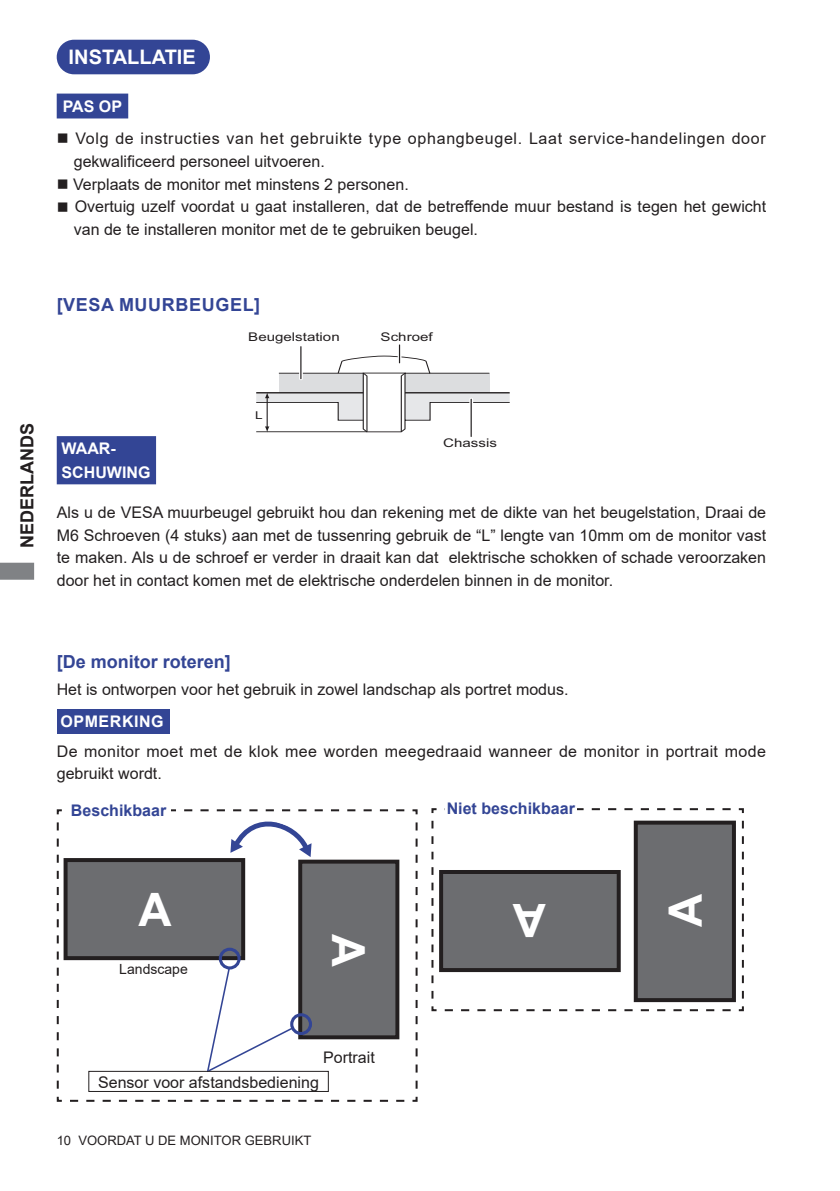
<style>
.page{position:relative;width:840px;height:1191px;background:#fff}
.page>*{position:absolute;margin:0;border:0;box-sizing:border-box;transform-origin:0 0}
.t1{font:700 46px "Arial";color:#fff}
.t2{font:700 45.6px "Arial";color:#fff}
.t3{font:700 20px "Arial";color:#fff}
.t4{font:700 18px "Arial";color:#334595}
.t5{font:700 18px "Arial";letter-spacing:.035em;color:#334595}
.t6{font:700 18px "Arial";color:#231f20}
.t7{font:16px/22.6px "Arial";color:#231f20}
.t8{font:16px/22.6px "Arial";letter-spacing:.045em;color:#231f20}
.t9{font:16px/22.6px "Arial";letter-spacing:.025em;color:#231f20}
.t10{font:700 16px "Arial";color:#334595}
.t11{font:700 16px/24px "Arial";color:#fff}
.t12{font:700 16px "Arial";letter-spacing:.035em;color:#fff}
.t13{font:14px "Arial";color:#231f20}
.t14{font:13px "Arial";color:#231f20}
.t15{font:12px "Arial";color:#231f20;scale:1.26 1}
.t16{font:10.8px "Arial";color:#231f20;scale:1.26 1}
</style>
<div class="page">
<svg style="left:0;top:562px;width:34px;height:18px"></svg>
<div style="left:58px;top:41px;width:151px;height:32px;background:#334595;border-radius:16px"></div>
<div style="left:57px;top:40px;width:153px;height:34px;border:2px solid #334595;border-radius:16px"></div>
<div style="left:57px;top:94px;width:71px;height:24px;background:#334595"></div>
<svg style="left:256px;top:345px;width:254px;height:88px"></svg>
<hr style="left:469px;top:399px;width:3px;height:37px;background:#fff">
<hr style="left:470px;top:399px;width:1px;height:37px;background:#231f20">
<div style="left:57px;top:436px;width:99px;height:48px;background:#334595;border:2px solid #334595"></div>
<svg style="left:431px;top:808px;width:313px;height:204px"></svg>
<div style="left:444px;top:800px;width:132px;height:20px;background:#fff"></div>
<svg style="left:56px;top:809px;width:362px;height:293px"></svg>
<div style="left:300px;top:861px;width:97px;height:176px;background:#6c6d70"></div>
<div style="left:298px;top:859px;width:101px;height:180px;border:4px solid #231f20"></div>
<div style="left:219px;top:947px;width:21px;height:22px;border:3px solid #334595;border-radius:50%"></div>
<div style="left:290px;top:1013px;width:22px;height:22px;border:3px solid #334595;border-radius:50%"></div>
<svg style="left:206px;top:966px;width:87px;height:105px"></svg>
<div style="left:88px;top:1071px;width:240px;height:20px;border:1px solid #231f20"></div>
<div style="left:57px;top:709px;width:113px;height:25px;background:#334595"></div>
<svg style="left:66px;top:809px;width:338px;height:48px"></svg>
<p class="t3" style="left:69px;top:43px;width:129px">INSTALLATIE</p>
<p class="t11" style="left:63px;top:95px;width:61px">PAS OP</p>
<p class="t8" style="left:74px;top:127px;width:693px;text-indent:-17px">■ Volg de instructies van het gebruikte type ophangbeugel. Laat service-handelingen door gekwalificeerd personeel uitvoeren.</p>
<p class="t7" style="left:57px;top:172px;width:353px">■ Verplaats de monitor met minstens 2 personen.</p>
<p class="t7" style="left:74px;top:195px;width:693px;text-indent:-17px">■ Overtuig uzelf voordat u gaat installeren, dat de betreffende muur bestand is tegen het gewicht van de te installeren monitor met de te gebruiken beugel.</p>
<p class="t5" style="left:57px;top:292px;width:205px">[VESA MUURBEUGEL]</p>
<p class="t15" style="left:248px;top:328px;width:74px">Beugelstation</p>
<p class="t15" style="left:380px;top:329px;width:43px">Schroef</p>
<p class="t6" style="left:14px;top:548px;width:126px;rotate:-90deg">NEDERLANDS</p>
<p class="t11" style="left:62px;top:436px;width:90px">WAAR-<br>SCHUWING</p>
<p class="t16" style="left:255px;top:408px;width:7px">L</p>
<p class="t15" style="left:443px;top:435px;width:44px">Chassis</p>
<p class="t7" style="left:57px;top:501px;width:710px;text-align:justify">Als u de VESA muurbeugel gebruikt hou dan rekening met de dikte van het beugelstation, Draai de M6 Schroeven (4 stuks) aan met de tussenring gebruik de “L” lengte van 10mm om de monitor vast te maken. Als u de schroef er verder in draait kan dat elektrische schokken of schade veroorzaken door het in contact komen met de elektrische onderdelen binnen in de monitor.</p>
<p class="t4" style="left:57px;top:649px;width:176px">[De monitor roteren]</p>
<p class="t7" style="left:57px;top:678px;width:513px">Het is ontworpen voor het gebruik in zowel landschap als portret modus.</p>
<p class="t12" style="left:60px;top:710px;width:105px">OPMERKING</p>
<p class="t9" style="left:57px;top:739px;width:710px">De monitor moet met de klok mee worden meegedraaid wanneer de monitor in portrait mode gebruikt wordt.</p>
<p class="t10" style="left:71px;top:798px;width:97px">Beschikbaar</p>
<p class="t10" style="left:446px;top:797px;width:130px">Niet beschikbaar</p>
<h1 class="t1" style="left:138px;top:877px;width:35px">A</h1>
<p class="t13" style="left:119px;top:959px;width:70px">Landscape</p>
<h2 class="t2" style="left:380px;top:933px;width:34px;rotate:90deg">A</h2>
<p class="t7" style="left:323px;top:1046px;width:53px">Portrait</p>
<p class="t7" style="left:98px;top:1071px;width:222px">Sensor voor afstandsbediening</p>
<p class="t14" style="left:57px;top:1131px;width:256px">10 VOORDAT U DE MONITOR GEBRUIKT</p>
<h1 class="t1" style="left:545px;top:952px;width:35px;rotate:-180deg">A</h1>
<h1 class="t1" style="left:652px;top:927px;width:35px;rotate:-90deg">A</h1>
</div>
